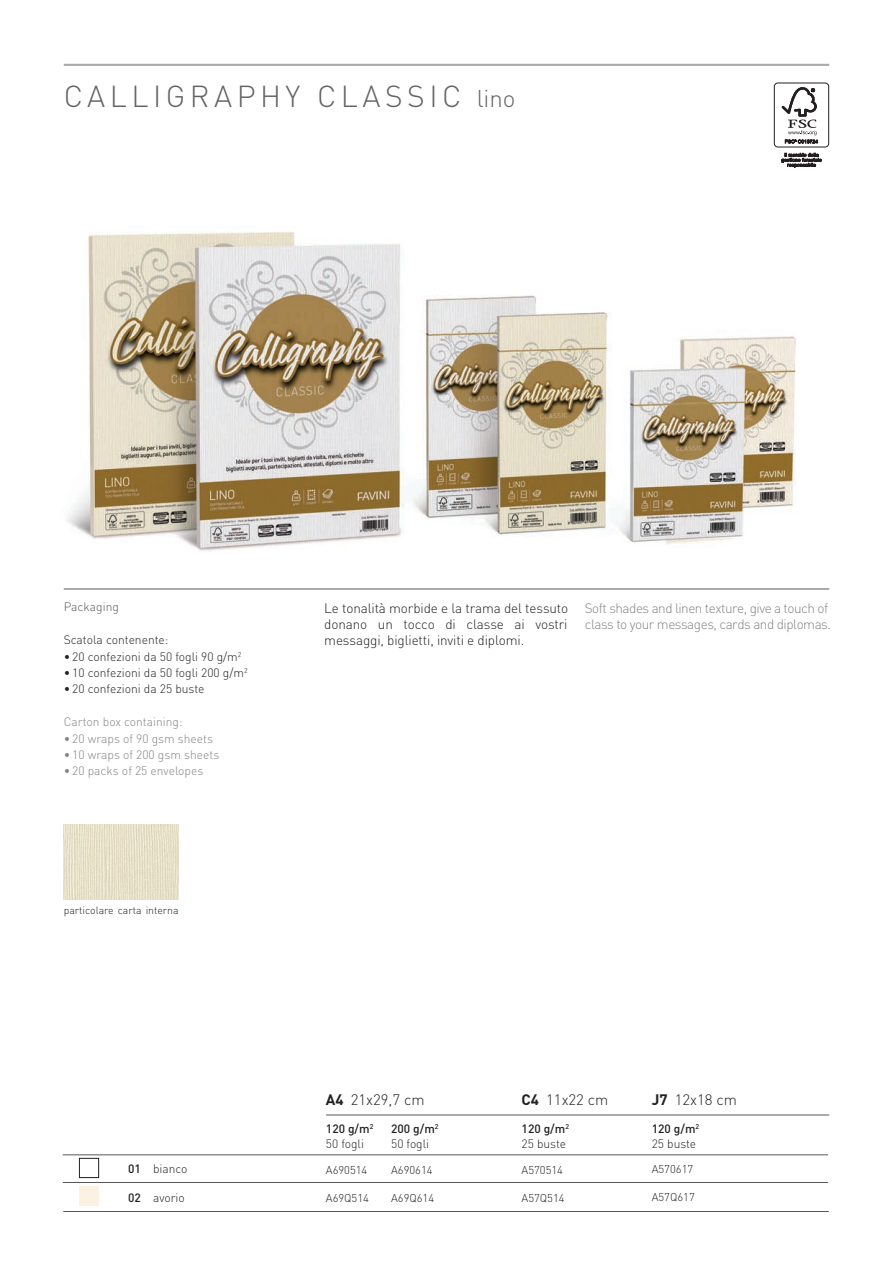
<style>
.page{position:relative;width:893px;height:1263px;background:#fff}
.page>*{position:absolute;margin:0;border:0;box-sizing:border-box;transform-origin:0 0}
.t1{font:300 30px "DIN";letter-spacing:.15em;color:#636366}
.t2{font:300 15px "DIN";color:#231f20}
.t3{font:300 13.5px/16.2px "DIN";letter-spacing:-.01em;color:#231f20;text-align:justify}
.t4{font:300 13.5px/16.2px "DIN";letter-spacing:-.035em;color:#808285}
.t5{font:300 12.15px "DIN";color:#231f20}
.t6{font:300 12.15px "DIN";color:#808285}
.t7{font:300 12.15px "DIN";color:#57585a}
.t8{font:300 12px/15px "DIN";color:#231f20}
.t9{font:300 11.25px "DIN";color:#231f20}
.t10{font:300 10.5px "DIN";color:#231f20}
.s1{font-size:24px}
.s2{font-weight:500}
.s3{font-weight:700}
</style>
<div class="page">
<hr style="left:64px;top:64px;width:765px;height:2px;background:#a8a9ad">
<hr style="left:64px;top:589px;width:765px;height:1px;background:#57585a">
<hr style="left:63px;top:1211px;width:766px;height:1px;background:#57585a">
<hr style="left:63px;top:1182px;width:765px;height:1px;background:#57585a">
<hr style="left:63px;top:1154px;width:765px;height:1px;background:#57585a">
<hr style="left:326px;top:1115px;width:503px;height:1px;background:#57585a">
<div style="left:79px;top:1158px;width:20px;height:20px;border:1px solid #231f20"></div>
<div style="left:79px;top:1186px;width:20px;height:20px;background:#fbf2e4"></div>
<img style="left:64px;top:825px;width:115px;height:74px">
<div style="left:774px;top:82px;width:55px;height:66px;border:1px solid #231f20;border-radius:4px"></div>
<svg style="left:782px;top:87px;width:36px;height:56px"></svg>
<svg style="left:781px;top:153px;width:41px;height:15px"></svg>
<img style="left:66px;top:231px;width:730px;height:320px">
<h1 class="t1" style="left:64px;top:77px;width:453px">CALLIGRAPHY CLASSIC <span class="s1">lino</span></h1>
<p class="t7" style="left:64px;top:600px;width:57px">Packaging</p>
<p class="t5" style="left:64px;top:632px;width:106px">Scatola contenente:</p>
<p class="t5" style="left:64px;top:649px;width:179px">• 20 confezioni da 50 fogli 90 g/m<sup>2</sup></p>
<p class="t5" style="left:64px;top:665px;width:185px">• 10 confezioni da 50 fogli 200 g/m<sup>2</sup></p>
<p class="t5" style="left:64px;top:681px;width:142px">• 20 confezioni da 25 buste</p>
<p class="t6" style="left:64px;top:714px;width:120px">Carton box containing:</p>
<p class="t6" style="left:64px;top:731px;width:151px">• 20 wraps of 90 gsm sheets</p>
<p class="t6" style="left:64px;top:747px;width:157px">• 10 wraps of 200 gsm sheets</p>
<p class="t6" style="left:64px;top:763px;width:141px">• 20 packs of 25 envelopes</p>
<p class="t10" style="left:64px;top:904px;width:116px">particolare carta interna</p>
<p class="t8" style="left:128px;top:1161px;width:61px"><span class="s2">01</span> bianco</p>
<p class="t8" style="left:128px;top:1190px;width:58px"><span class="s2">02</span> avorio</p>
<p class="t3" style="left:324px;top:600px;width:246px">Le tonalità morbide e la trama del tessuto donano un tocco di classe ai vostri messaggi, biglietti, inviti e diplomi.</p>
<p class="t4" style="left:585px;top:600px;width:248px">Soft shades and linen texture, give a touch of class to your messages, cards and diplomas.</p>
<p class="t2" style="left:326px;top:1090px;width:100px"><span class="s3">A4</span> 21x29,7 cm</p>
<p class="t2" style="left:522px;top:1090px;width:88px"><span class="s3">C4</span> 11x22 cm</p>
<p class="t2" style="left:652px;top:1091px;width:87px"><span class="s3">J7</span> 12x18 cm</p>
<p class="t8" style="left:652px;top:1121px;width:49px"><span class="s2">120 g/m</span><sup>2<br></sup>25 buste</p>
<p class="t8" style="left:326px;top:1121px;width:49px"><span class="s2">120 g/m</span><sup>2<br></sup>50 fogli</p>
<p class="t8" style="left:522px;top:1121px;width:49px"><span class="s2">120 g/m</span><sup>2<br></sup>25 buste</p>
<p class="t8" style="left:391px;top:1121px;width:49px"><span class="s2">200 g/m</span><sup>2<br></sup>50 fogli</p>
<p class="t9" style="left:326px;top:1163px;width:43px">A690514</p>
<p class="t9" style="left:391px;top:1163px;width:43px">A690614</p>
<p class="t9" style="left:522px;top:1162px;width:43px">A570514</p>
<p class="t9" style="left:652px;top:1162px;width:43px">A570617</p>
<p class="t9" style="left:326px;top:1191px;width:45px">A69Q514</p>
<p class="t9" style="left:391px;top:1191px;width:45px">A69Q614</p>
<p class="t9" style="left:522px;top:1191px;width:45px">A57Q514</p>
<p class="t9" style="left:652px;top:1190px;width:45px">A57Q617</p>
</div>
